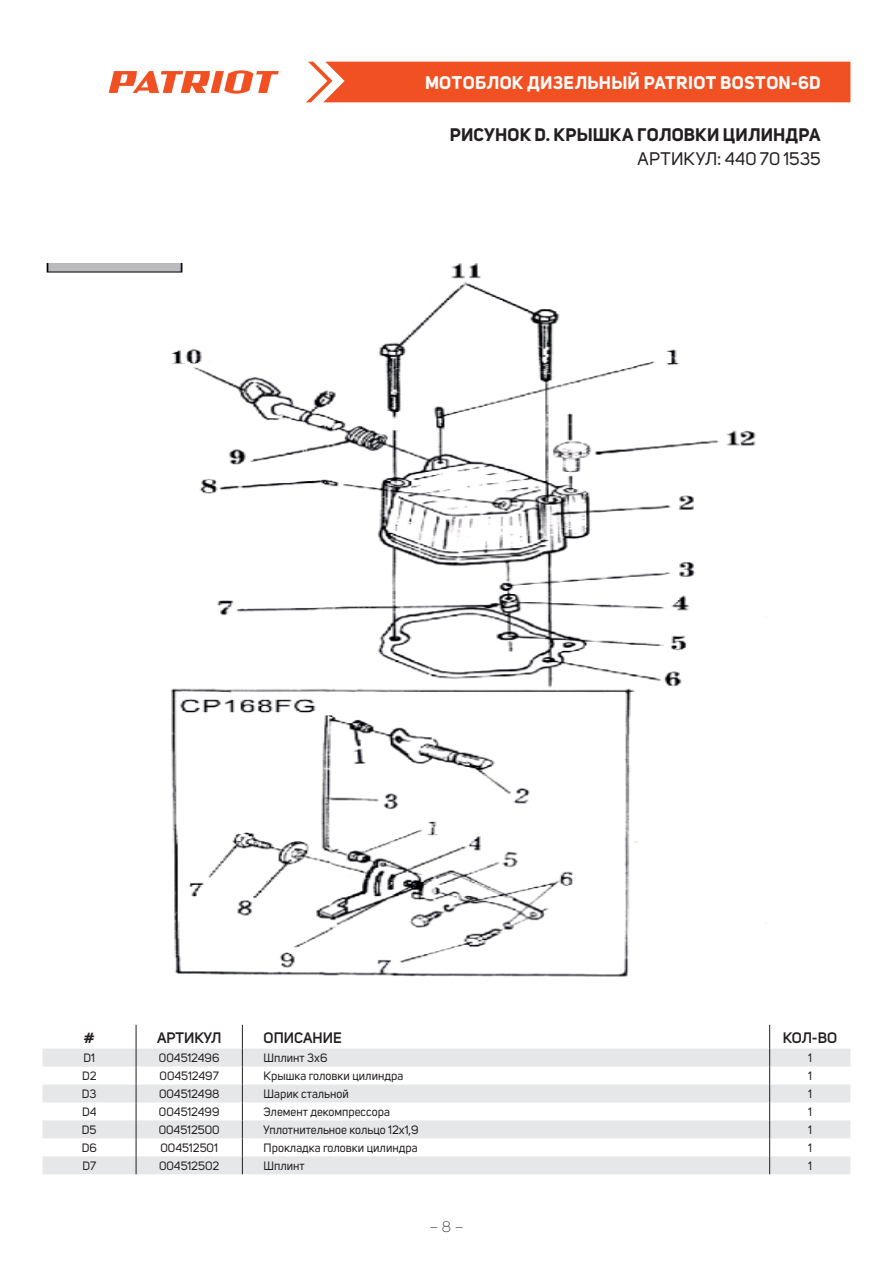
<style>
.page{position:relative;width:893px;height:1263px;background:#fff}
.page>*{position:absolute;margin:0;border:0;box-sizing:border-box;transform-origin:0 0}
.t1{font:700 18px "Uni Sans";letter-spacing:.02em;color:#fff}
.t2{font:700 18px "Uni Sans";letter-spacing:.01em;color:#231f20}
.t3{font:18px "Uni Sans";letter-spacing:.005em;color:#231f20}
.t4{font:600 15px "Uni Sans";color:#231f20}
.t5{font:300 15px "Uni Sans";color:#231f20}
.t6{font:12px "Uni Sans";color:#231f20}
</style>
<div class="page">
<div style="left:306px;top:62px;width:544px;height:40px;background:#f15122"></div>
<svg style="left:109px;top:70px;width:170px;height:24px"></svg>
<svg style="left:43px;top:1048px;width:807px;height:126px;fill:#e6e7e9"></svg>
<svg style="left:136px;top:1025px;width:1px;height:149px"></svg>
<svg style="left:242px;top:1025px;width:1px;height:149px"></svg>
<svg style="left:769px;top:1025px;width:1px;height:149px"></svg>
<img style="left:46px;top:264px;width:720px;height:713px">
<h1 class="t1" style="left:425px;top:72px;width:397px">МОТОБЛОК ДИЗЕЛЬНЫЙ PATRIOT BOSTON-6D</h1>
<h1 class="t2" style="left:450px;top:123px;width:372px">РИСУНОК D. КРЫШКА ГОЛОВКИ ЦИЛИНДРА</h1>
<h1 class="t3" style="left:638px;top:148px;width:185px">АРТИКУЛ: 440 70 1535</h1>
<p class="t4" style="left:84px;top:1028px;width:12px">#</p>
<p class="t4" style="left:157px;top:1028px;width:66px">АРТИКУЛ</p>
<p class="t4" style="left:264px;top:1028px;width:80px">ОПИСАНИЕ</p>
<p class="t4" style="left:783px;top:1028px;width:56px">КОЛ-ВО</p>
<p class="t6" style="left:84px;top:1051px;width:13px">D1</p>
<p class="t6" style="left:159px;top:1051px;width:62px">004512496</p>
<p class="t6" style="left:264px;top:1051px;width:65px">Шплинт 3х6</p>
<p class="t6" style="left:808px;top:1051px;width:5px">1</p>
<p class="t6" style="left:82px;top:1069px;width:16px">D2</p>
<p class="t6" style="left:160px;top:1069px;width:61px">004512497</p>
<p class="t6" style="left:264px;top:1069px;width:141px">Крышка головки цилиндра</p>
<p class="t6" style="left:808px;top:1069px;width:5px">1</p>
<p class="t6" style="left:82px;top:1087px;width:16px">D3</p>
<p class="t6" style="left:159px;top:1087px;width:62px">004512498</p>
<p class="t6" style="left:264px;top:1087px;width:87px">Шарик стальной</p>
<p class="t6" style="left:808px;top:1087px;width:5px">1</p>
<p class="t6" style="left:82px;top:1105px;width:16px">D4</p>
<p class="t6" style="left:159px;top:1105px;width:62px">004512499</p>
<p class="t6" style="left:264px;top:1105px;width:128px">Элемент декомпрессора</p>
<p class="t6" style="left:808px;top:1105px;width:5px">1</p>
<p class="t6" style="left:82px;top:1123px;width:16px">D5</p>
<p class="t6" style="left:159px;top:1123px;width:63px">004512500</p>
<p class="t6" style="left:264px;top:1123px;width:156px">Уплотнительное кольцо 12х1,9</p>
<p class="t6" style="left:808px;top:1123px;width:5px">1</p>
<p class="t6" style="left:82px;top:1141px;width:17px">D6</p>
<p class="t6" style="left:160px;top:1141px;width:59px">004512501</p>
<p class="t6" style="left:264px;top:1141px;width:155px">Прокладка головки цилиндра</p>
<p class="t6" style="left:808px;top:1141px;width:5px">1</p>
<p class="t6" style="left:82px;top:1159px;width:15px">D7</p>
<p class="t6" style="left:159px;top:1159px;width:62px">004512502</p>
<p class="t6" style="left:264px;top:1159px;width:43px">Шплинт</p>
<p class="t6" style="left:808px;top:1159px;width:5px">1</p>
<p class="t5" style="left:430px;top:1218px;width:35px">– 8 –</p>
</div>
